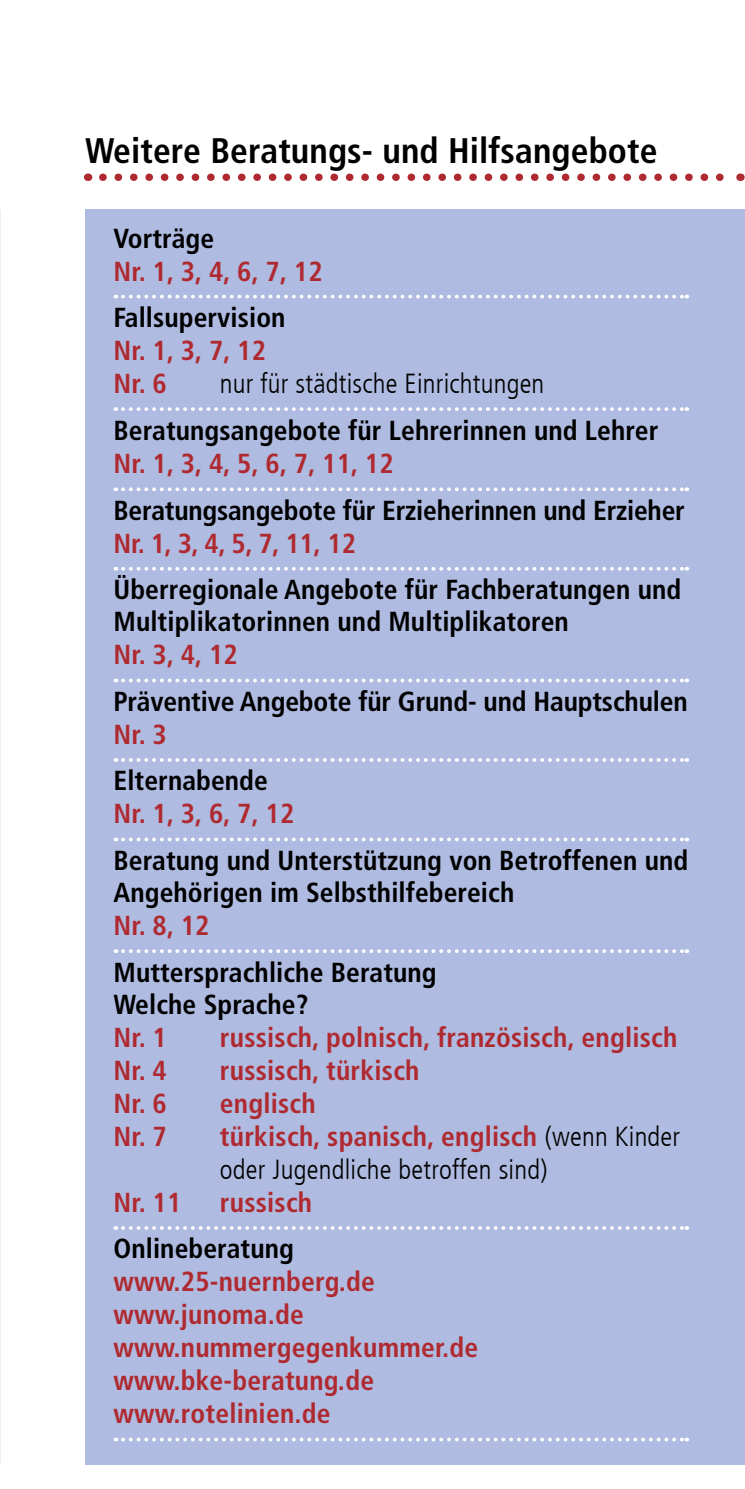
<style>
.page{position:relative;width:745px;height:1489px;background:#fff}
.page>*{position:absolute;margin:0;border:0;box-sizing:border-box;transform-origin:0 0}
.t1{font:700 condensed 35.5px "Frutiger LT Com";letter-spacing:.005em;color:#000}
.t2{font:700 condensed 27.5px/32.2px "Frutiger LT Com";letter-spacing:.005em;color:#000}
.t3{font:700 condensed 27.5px/33px "Frutiger LT Com";letter-spacing:.01em;color:#af2a30}
.t4{font:300 condensed 27.5px/33px "Frutiger LT Com";letter-spacing:.01em;color:#000}
.s1{font-weight:700;color:#af2a30}
</style>
<div class="page">
<div style="left:85px;top:210px;width:659px;height:1254px;background:#afbbe0"></div>
<svg style="left:103px;top:173px;width:621px;height:8px"></svg>
<svg style="left:123px;top:295px;width:564px;height:3px"></svg>
<svg style="left:123px;top:407px;width:564px;height:4px"></svg>
<svg style="left:123px;top:487px;width:564px;height:4px"></svg>
<svg style="left:123px;top:567px;width:564px;height:3px"></svg>
<svg style="left:123px;top:678px;width:564px;height:4px"></svg>
<svg style="left:123px;top:758px;width:564px;height:3px"></svg>
<svg style="left:123px;top:837px;width:564px;height:4px"></svg>
<svg style="left:123px;top:949px;width:564px;height:4px"></svg>
<svg style="left:123px;top:1226px;width:564px;height:3px"></svg>
<svg style="left:123px;top:1437px;width:564px;height:4px"></svg>
<p class="t1" style="left:85px;top:130px;width:573px">Weitere Beratungs- und Hilfsangebote</p>
<p class="t2" style="left:113px;top:222px;width:102px">Vorträge</p>
<p class="t3" style="left:113px;top:254px;width:210px">Nr. 1, 3, 4, 6, 7, 12</p>
<p class="t2" style="left:113px;top:301px;width:173px">Fallsupervision</p>
<p class="t3" style="left:113px;top:334px;width:154px">Nr. 1, 3, 7, 12<br>Nr. 6</p>
<p class="t4" style="left:220px;top:367px;width:326px">nur für städtische Einrichtungen</p>
<p class="t2" style="left:113px;top:414px;width:546px">Beratungsangebote für Lehrerinnen und Lehrer</p>
<p class="t3" style="left:113px;top:447px;width:281px">Nr. 1, 3, 4, 5, 6, 7, 11, 12</p>
<p class="t2" style="left:113px;top:494px;width:572px">Beratungsangebote für Erzieherinnen und Erzieher</p>
<p class="t3" style="left:113px;top:526px;width:244px">Nr. 1, 3, 4, 5, 7, 11, 12</p>
<p class="t2" style="left:113px;top:573px;width:569px">Überregionale Angebote für Fachberatungen und<br>Multiplikatorinnen und Multiplikatoren</p>
<p class="t3" style="left:113px;top:638px;width:126px">Nr. 3, 4, 12</p>
<p class="t2" style="left:113px;top:685px;width:575px">Präventive Angebote für Grund- und Hauptschulen</p>
<p class="t3" style="left:113px;top:718px;width:55px">Nr. 3</p>
<p class="t2" style="left:113px;top:764px;width:156px">Elternabende</p>
<p class="t3" style="left:113px;top:797px;width:182px">Nr. 1, 3, 6, 7, 12</p>
<p class="t2" style="left:113px;top:844px;width:576px">Beratung und Unterstützung von Betroffenen und<br>Angehörigen im Selbsthilfebereich</p>
<p class="t3" style="left:113px;top:909px;width:97px">Nr. 8, 12</p>
<p class="t2" style="left:113px;top:955px;width:324px">Muttersprachliche Beratung<br>Welche Sprache?</p>
<p class="t3" style="left:113px;top:1020px;width:55px">Nr. 1</p>
<p class="t3" style="left:220px;top:1020px;width:458px">russisch, polnisch, französisch, englisch</p>
<p class="t3" style="left:113px;top:1053px;width:55px">Nr. 4</p>
<p class="t3" style="left:220px;top:1053px;width:201px">russisch, türkisch</p>
<p class="t3" style="left:113px;top:1086px;width:55px">Nr. 6</p>
<p class="t3" style="left:220px;top:1086px;width:97px">englisch</p>
<p class="t3" style="left:113px;top:1119px;width:55px">Nr. 7</p>
<p class="t4" style="left:220px;top:1120px;width:461px"><span class="s1">türkisch, spanisch, englisch</span> (wenn Kinder oder Jugendliche betroffen sind)</p>
<p class="t3" style="left:113px;top:1185px;width:69px">Nr. 11</p>
<p class="t3" style="left:220px;top:1185px;width:94px">russisch</p>
<p class="t2" style="left:113px;top:1232px;width:182px">Onlineberatung</p>
<p class="t3" style="left:113px;top:1265px;width:366px">www.25-nuernberg.de www.junoma.de www.nummergegenkummer.de www.bke-beratung.de www.rotelinien.de</p>
</div>
